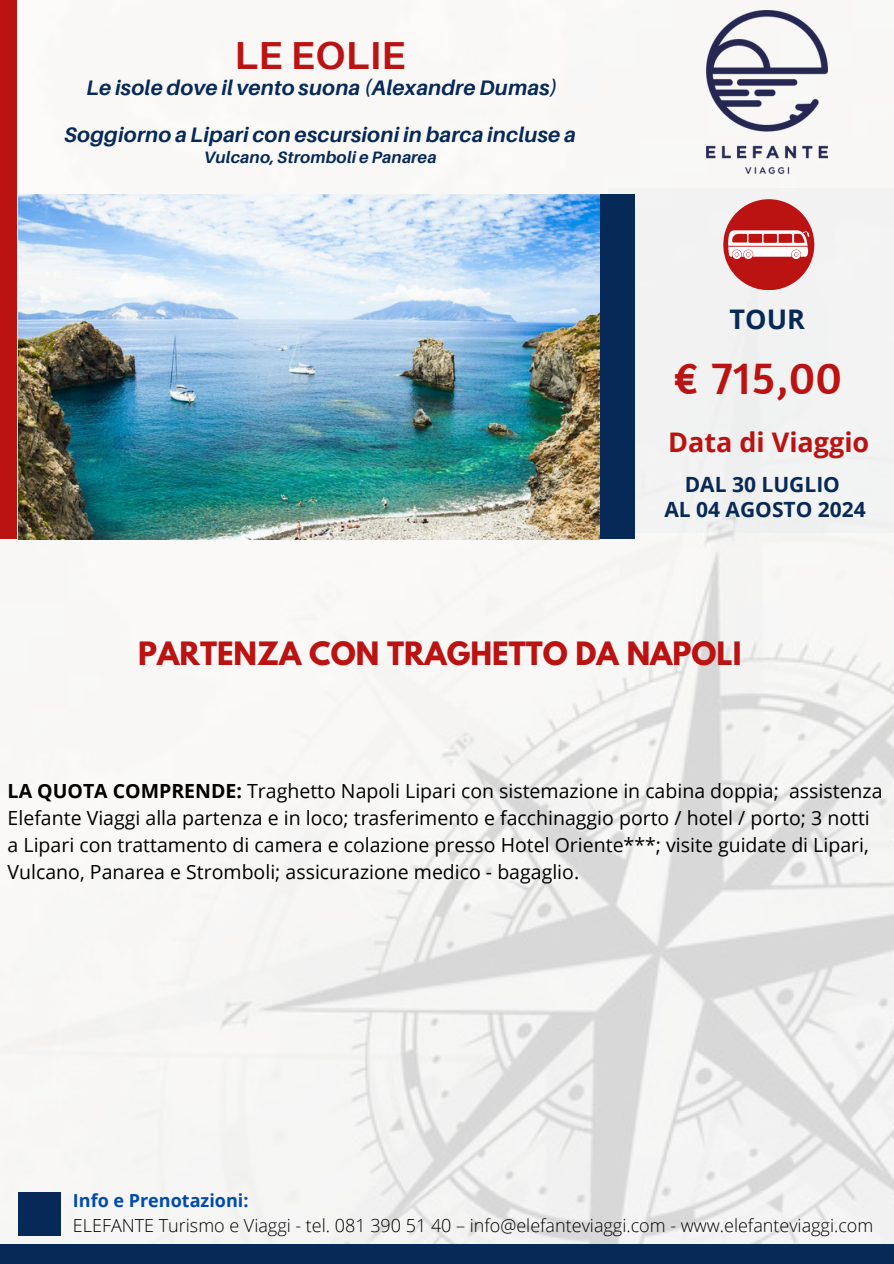
<style>
.page{position:relative;width:894px;height:1264px;background:#fff}
.page>*{position:absolute;margin:0;border:0;box-sizing:border-box;transform-origin:0 0}
.t1{font:47.25px "Amaranth";color:#bb1212}
.t2{font:700 39px "Aileron";letter-spacing:.01em;color:#bb1212}
.t3{font:700 28.5px "League Spartan";color:#bb1212}
.t4{font:700 27px "Open Sans";color:#bb1212}
.t5{font:700 27px "Open Sans";color:#072957}
.t6{font:italic 700 21px "Aileron";letter-spacing:.01em;color:#072957}
.t7{font:700 21px/24.8px "Open Sans";color:#072957;text-align:center}
.t8{font:19.5px/27px "Open Sans";color:#000}
.t9{font:300 18px "Open Sans";color:#000}
.t10{font:700 18px "Open Sans";color:#004aad}
.t11{font:italic 700 16.5px "Aileron";letter-spacing:.01em;color:#072957}
.s1{font-weight:700}
</style>
<div class="page">
<img style="left:0;top:58px;width:893px;height:1185px">
<div style="left:607px;top:188px;width:286px;height:344px;background:#f2f2f2"></div>
<div style="left:577px;top:194px;width:57px;height:344px;background:#072957"></div>
<div style="left:723px;top:199px;width:91px;height:91px;background:#bb1212;border-radius:50%"></div>
<div style="left:0;top:0;width:17px;height:538px;background:#bb1212"></div>
<div style="left:18px;top:1191px;width:43px;height:44px;background:#072957"></div>
<div style="left:0;top:1243px;width:893px;height:20px;background:#072957"></div>
<svg style="left:728px;top:230px;width:81px;height:29px"></svg>
<img style="left:706px;top:10px;width:121px;height:164px">
<img style="left:18px;top:194px;width:581px;height:345px">
<h5 class="t2" style="left:234px;top:31px;width:172px">LE EOLIE</h5>
<h5 class="t6" style="left:86px;top:75px;width:472px">Le isole dove il vento suona (Alexandre Dumas)</h5>
<p class="t6" style="left:64px;top:122px;width:512px">Soggiorno a Lipari con escursioni in barca incluse a</p>
<p class="t11" style="left:204px;top:147px;width:234px">Vulcano, Stromboli e Panarea</p>
<h1 class="t5" style="left:729px;top:300px;width:77px">TOUR</h1>
<h3 class="t1" style="left:673px;top:348px;width:170px">€ 715,00</h3>
<p class="t4" style="left:668px;top:423px;width:203px">Data di Viaggio</p>
<h2 class="t7" style="left:664px;top:471px;width:203px">DAL 30 LUGLIO<br>AL 04 AGOSTO 2024</h2>
<h4 class="t3" style="left:138px;top:639px;width:604px">PARTENZA CON TRAGHETTO DA NAPOLI</h4>
<h2 class="t8" style="left:8px;top:776px;width:876px"><span class="s1">LA QUOTA COMPRENDE:</span> Traghetto Napoli Lipari con sistemazione in cabina doppia; assistenza Elefante Viaggi alla partenza e in loco; trasferimento e facchinaggio porto / hotel / porto; 3 notti a Lipari con trattamento di camera e colazione presso Hotel Oriente***; visite guidate di Lipari, Vulcano, Panarea e Stromboli; assicurazione medico - bagaglio.</h2>
<h6 class="t10" style="left:73px;top:1187px;width:177px">Info e Prenotazioni:</h6>
<p class="t9" style="left:73px;top:1212px;width:801px">ELEFANTE Turismo e Viaggi - tel. 081 390 51 40 – info@elefanteviaggi.com - www.elefanteviaggi.com</p>
</div>
